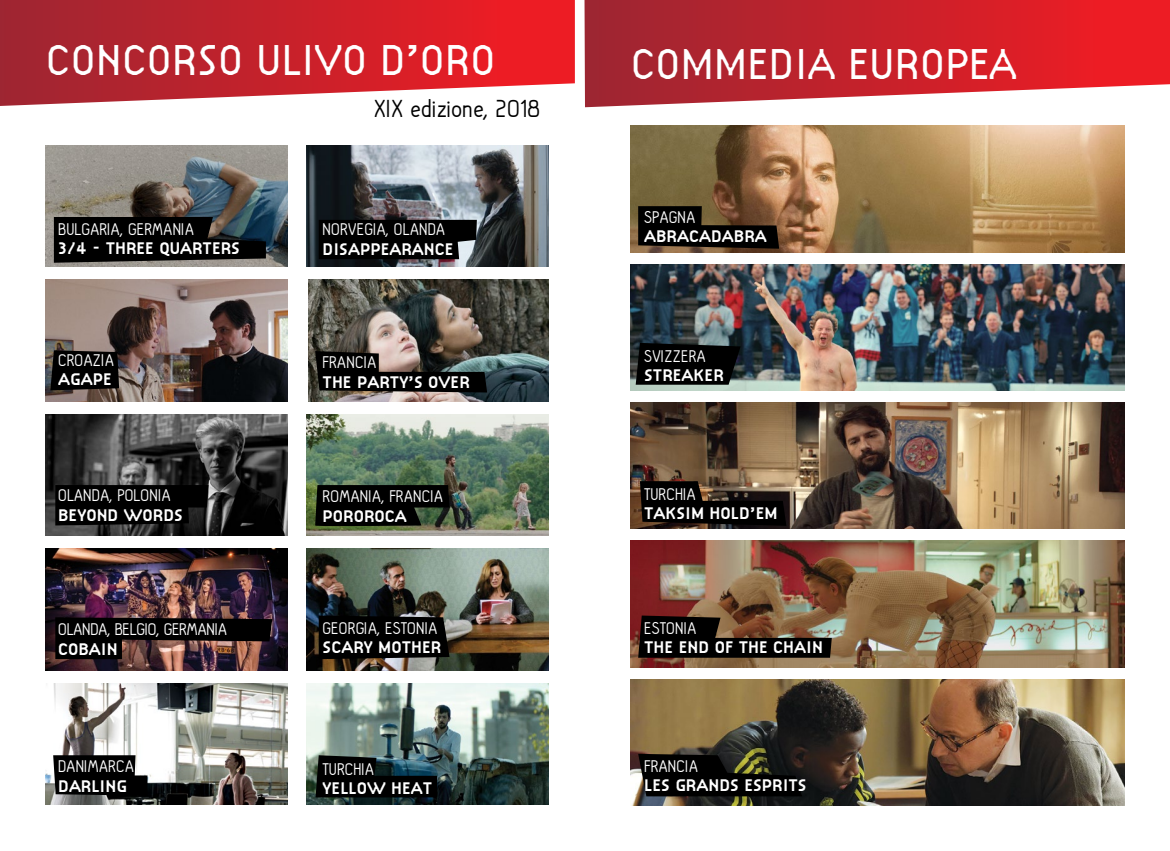
<style>
.page{position:relative;width:1170px;height:851px;background:#fff}
.page>*{position:absolute;margin:0;border:0;box-sizing:border-box;transform-origin:0 0}
.t1{font:300 44.88px "Citizen";letter-spacing:-.02em;color:#fff}
.t2{font:25.5px "Hallo Sans";color:#000}
.t3{font:700 17.5px "Citizen";color:#fff}
.t4{font:17.5px "Hallo Sans";color:#fff}
.t5{font:17.5px "Hallo Sans";letter-spacing:-.02em;color:#fff}
</style>
<div class="page">
<svg style="left:0;top:0;width:575px;height:106px;background:#cc3841"></svg>
<img style="left:306px;top:683px;width:243px;height:121px">
<svg style="left:315px;top:755px;width:122px;height:42px;background:#0e191c"></svg>
<img style="left:306px;top:548px;width:243px;height:122px">
<svg style="left:319px;top:615px;width:130px;height:44px;background:#080807"></svg>
<img style="left:306px;top:414px;width:243px;height:122px">
<svg style="left:315px;top:485px;width:134px;height:42px;background:#0a0c08"></svg>
<img style="left:309px;top:280px;width:240px;height:121px">
<svg style="left:315px;top:351px;width:172px;height:41px;background:#292725"></svg>
<img style="left:306px;top:145px;width:243px;height:122px">
<div style="left:319px;top:220px;width:158px;height:39px;background:#000"></div>
<img style="left:45px;top:683px;width:242px;height:121px">
<svg style="left:53px;top:755px;width:94px;height:40px;background:#151515"></svg>
<img style="left:45px;top:548px;width:242px;height:122px">
<img style="left:55px;top:617px;width:217px;height:42px">
<img style="left:45px;top:414px;width:242px;height:122px">
<svg style="left:55px;top:485px;width:153px;height:40px;background:#030303"></svg>
<img style="left:45px;top:280px;width:242px;height:121px">
<svg style="left:50px;top:350px;width:69px;height:40px;background:#0a0808"></svg>
<img style="left:45px;top:145px;width:242px;height:122px">
<svg style="left:54px;top:217px;width:212px;height:46px;background:#0e1011"></svg>
<img style="left:630px;top:126px;width:494px;height:126px">
<svg style="left:638px;top:206px;width:141px;height:43px;background:#23190f"></svg>
<img style="left:630px;top:264px;width:494px;height:126px">
<svg style="left:635px;top:343px;width:105px;height:41px;background:#070909"></svg>
<img style="left:630px;top:402px;width:494px;height:126px">
<svg style="left:640px;top:481px;width:146px;height:44px;background:#1c1712"></svg>
<img style="left:630px;top:540px;width:494px;height:127px">
<svg style="left:638px;top:615px;width:193px;height:42px;background:#2e2117"></svg>
<img style="left:630px;top:679px;width:494px;height:126px">
<svg style="left:638px;top:753px;width:164px;height:43px;background:#11110b"></svg>
<svg style="left:584px;top:0;width:585px;height:107px;background:#cc3c44"></svg>
<h1 class="t1" style="left:45px;top:34px;width:452px">CONCORSO ULIVO D’ORO</h1>
<h2 class="t2" style="left:373px;top:95px;width:168px">XIX edizione, 2018</h2>
<p class="t4" style="left:58px;top:220px;width:137px">BULGARIA, GERMANIA</p>
<p class="t4" style="left:322px;top:221px;width:124px">NORVEGIA, OLANDA</p>
<p class="t3" style="left:58px;top:238px;width:183px">3/4 - THREE QUARTERS</p>
<p class="t3" style="left:322px;top:239px;width:133px">DISAPPEARANCE</p>
<p class="t4" style="left:58px;top:351px;width:57px">CROAZIA</p>
<p class="t4" style="left:322px;top:353px;width:55px">FRANCIA</p>
<p class="t3" style="left:58px;top:369px;width:55px">AGAPE</p>
<p class="t3" style="left:322px;top:371px;width:149px">THE PARTY’S OVER</p>
<p class="t4" style="left:58px;top:486px;width:114px">OLANDA, POLONIA</p>
<p class="t4" style="left:322px;top:487px;width:122px">ROMANIA, FRANCIA</p>
<p class="t3" style="left:58px;top:504px;width:126px">BEYOND WORDS</p>
<p class="t3" style="left:322px;top:505px;width:86px">POROROCA</p>
<p class="t5" style="left:58px;top:620px;width:171px">OLANDA, BELGIO, GERMANIA</p>
<p class="t4" style="left:322px;top:618px;width:116px">GEORGIA, ESTONIA</p>
<p class="t3" style="left:58px;top:638px;width:61px">COBAIN</p>
<p class="t3" style="left:322px;top:636px;width:120px">SCARY MOTHER</p>
<p class="t4" style="left:58px;top:757px;width:77px">DANIMARCA</p>
<p class="t4" style="left:322px;top:759px;width:53px">TURCHIA</p>
<p class="t3" style="left:58px;top:775px;width:70px">DARLING</p>
<p class="t3" style="left:322px;top:777px;width:111px">YELLOW HEAT</p>
<h1 class="t1" style="left:630px;top:38px;width:388px">COMMEDIA EUROPEA</h1>
<p class="t4" style="left:644px;top:208px;width:53px">SPAGNA</p>
<p class="t3" style="left:644px;top:226px;width:124px">ABRACADABRA</p>
<p class="t4" style="left:644px;top:347px;width:63px">SVIZZERA</p>
<p class="t3" style="left:644px;top:365px;width:81px">STREAKER</p>
<p class="t4" style="left:644px;top:485px;width:53px">TURCHIA</p>
<p class="t3" style="left:644px;top:503px;width:135px">TAKSIM HOLD’EM</p>
<p class="t4" style="left:644px;top:618px;width:54px">ESTONIA</p>
<p class="t3" style="left:644px;top:636px;width:180px">THE END OF THE CHAIN</p>
<p class="t4" style="left:644px;top:756px;width:55px">FRANCIA</p>
<p class="t3" style="left:644px;top:774px;width:164px">LES GRANDS ESPRITS</p>
</div>
